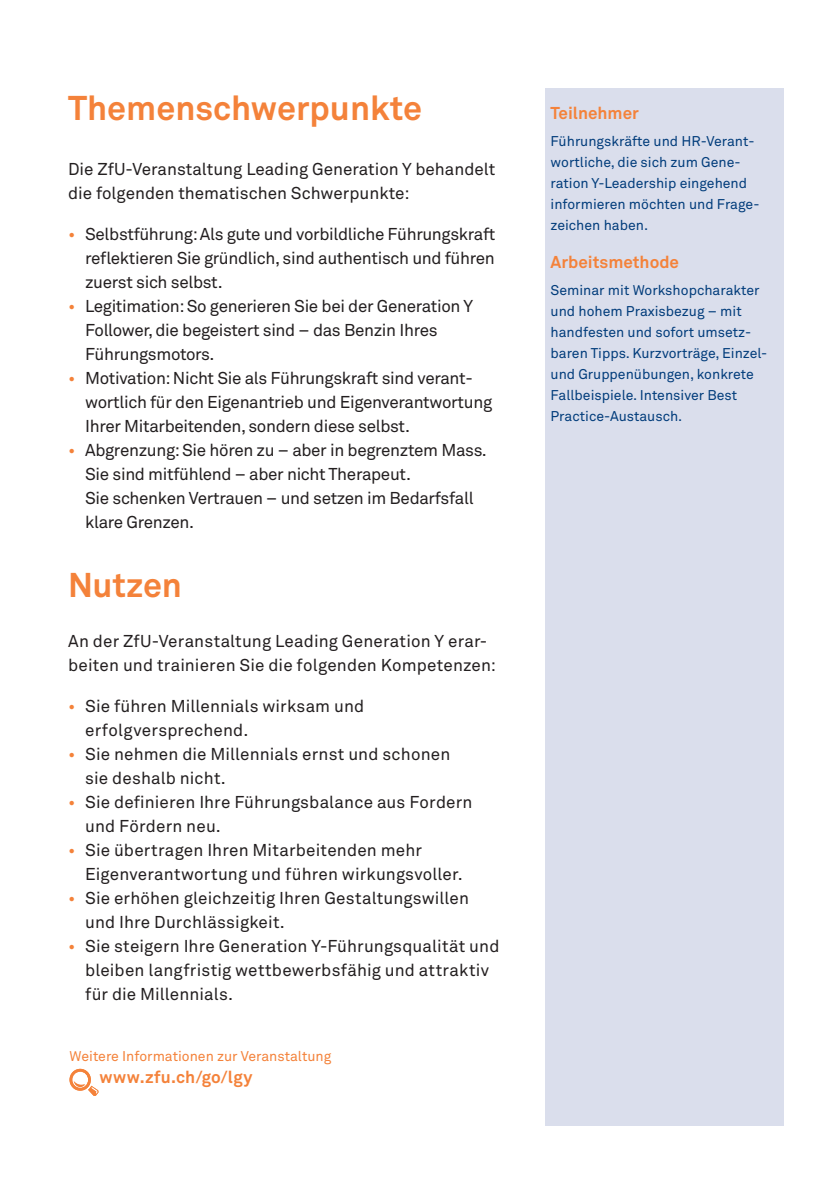
<style>
.page{position:relative;width:840px;height:1191px;background:#fff}
.page>*{position:absolute;margin:0;border:0;box-sizing:border-box;transform-origin:0 0}
.t1{font:700 34px "Akkurat Office";color:#f4823a}
.zfu_-_Registertitel{font:17px/24px "Akkurat Office";color:#231f20}
.zfu_-_Registertitel-2{font:17px/24px "Akkurat Office";letter-spacing:-.02em;color:#231f20}
.zfu_-_Registertitel-3{font:700 17px "Akkurat Office";color:#f4823a}
.x_Lauftext{font:700 17px "Akkurat Office";letter-spacing:.02em;color:#f4823a}
.zfu_-_Registertitel-4{font:14px/21px "Akkurat Office";color:#013c7b}
.x_Text_klein{font:14px "Akkurat Office";color:#f4823a}
.s1{color:#f4823a}
</style>
<div class="page">
<div style="left:544px;top:88px;width:238px;height:1037px;background:#dadeec"></div>
<svg style="left:69px;top:1068px;width:30px;height:28px"></svg>
<h1 class="t1" style="left:68px;top:87px;width:355px">Themenschwerpunkte</h1>
<p class="zfu_-_Registertitel" style="left:68px;top:157px;width:428px">Die ZfU-Veranstaltung Leading Generation Y behandelt die folgenden thematischen Schwerpunkte:</p>
<p class="zfu_-_Registertitel" style="left:85px;top:222px;width:411px;text-align:justify;text-indent:-17px"><span class="s1">•</span> Selbstführung: Als gute und vorbildliche Führungskraft reflektieren Sie gründlich, sind authentisch und führen zuerst sich selbst.</p>
<p class="zfu_-_Registertitel-2" style="left:85px;top:294px;width:389px;text-indent:-17px"><span class="s1">•</span> Legitimation: So generieren Sie bei der Generation Y<br>Follower, die begeistert sind – das Benzin Ihres<br>Führungsmotors.</p>
<p class="zfu_-_Registertitel-2" style="left:85px;top:366px;width:408px;text-indent:-17px"><span class="s1">•</span> Motivation: Nicht Sie als Führungskraft sind verant&shy;wortlich für den Eigenantrieb und Eigenverantwortung<br>Ihrer Mitarbeitenden, sondern diese selbst.</p>
<p class="zfu_-_Registertitel-2" style="left:85px;top:438px;width:403px;text-indent:-17px"><span class="s1">•</span> Abgrenzung: Sie hören zu – aber in begrenztem Mass.<br>Sie sind mitfühlend – aber nicht Therapeut.<br>Sie schenken Vertrauen – und setzen im Bedarfsfall klare Grenzen.</p>
<h1 class="t1" style="left:68px;top:564px;width:115px">Nutzen</h1>
<p class="zfu_-_Registertitel" style="left:68px;top:629px;width:429px">An der ZfU-Veranstaltung Leading Generation Y erar&shy;beiten und trainieren Sie die folgenden Kompetenzen:</p>
<p class="zfu_-_Registertitel" style="left:85px;top:694px;width:280px;text-indent:-17px"><span class="s1">•</span> Sie führen Millennials wirksam und erfolgversprechend.</p>
<p class="zfu_-_Registertitel" style="left:85px;top:742px;width:366px;text-indent:-17px"><span class="s1">•</span> Sie nehmen die Millennials ernst und schonen sie deshalb nicht.</p>
<p class="zfu_-_Registertitel" style="left:85px;top:790px;width:389px;text-indent:-17px"><span class="s1">•</span> Sie definieren Ihre Führungsbalance aus Fordern und Fördern neu.</p>
<p class="zfu_-_Registertitel" style="left:85px;top:838px;width:379px;text-indent:-17px"><span class="s1">•</span> Sie übertragen Ihren Mitarbeitenden mehr<br>Eigenverantwortung und führen wirkungsvoller.</p>
<p class="zfu_-_Registertitel" style="left:85px;top:886px;width:385px;text-indent:-17px"><span class="s1">•</span> Sie erhöhen gleichzeitig Ihren Gestaltungswillen und Ihre Durchlässigkeit.</p>
<p class="zfu_-_Registertitel" style="left:85px;top:934px;width:415px;text-indent:-17px"><span class="s1">•</span> Sie steigern Ihre Generation Y-Führungsqualität und bleiben langfristig wettbewerbsfähig und attraktiv für die Millennials.</p>
<p class="x_Text_klein" style="left:70px;top:1047px;width:263px">Weitere Informationen zur Veranstaltung</p>
<p class="x_Lauftext" style="left:99px;top:1066px;width:154px">www.zfu.ch/go/lgy</p>
<p class="zfu_-_Registertitel-3" style="left:550px;top:103px;width:90px">Teilnehmer</p>
<p class="zfu_-_Registertitel-4" style="left:550px;top:131px;width:210px">Führungskräfte und HR-Verant&shy;wortliche, die sich zum Gene&shy;ration Y-Leadership eingehend informieren möchten und Frage&shy;zeichen haben.</p>
<p class="zfu_-_Registertitel-3" style="left:550px;top:252px;width:130px">Arbeitsmethode</p>
<p class="zfu_-_Registertitel-4" style="left:550px;top:280px;width:218px">Seminar mit Workshopcharakter und hohem Praxisbezug – mit handfesten und sofort umsetz&shy;baren Tipps. Kurzvorträge, Einzel&shy;und Gruppenübungen, konkrete<br>Fallbeispiele. Intensiver Best<br>Practice-Austausch.</p>
</div>
